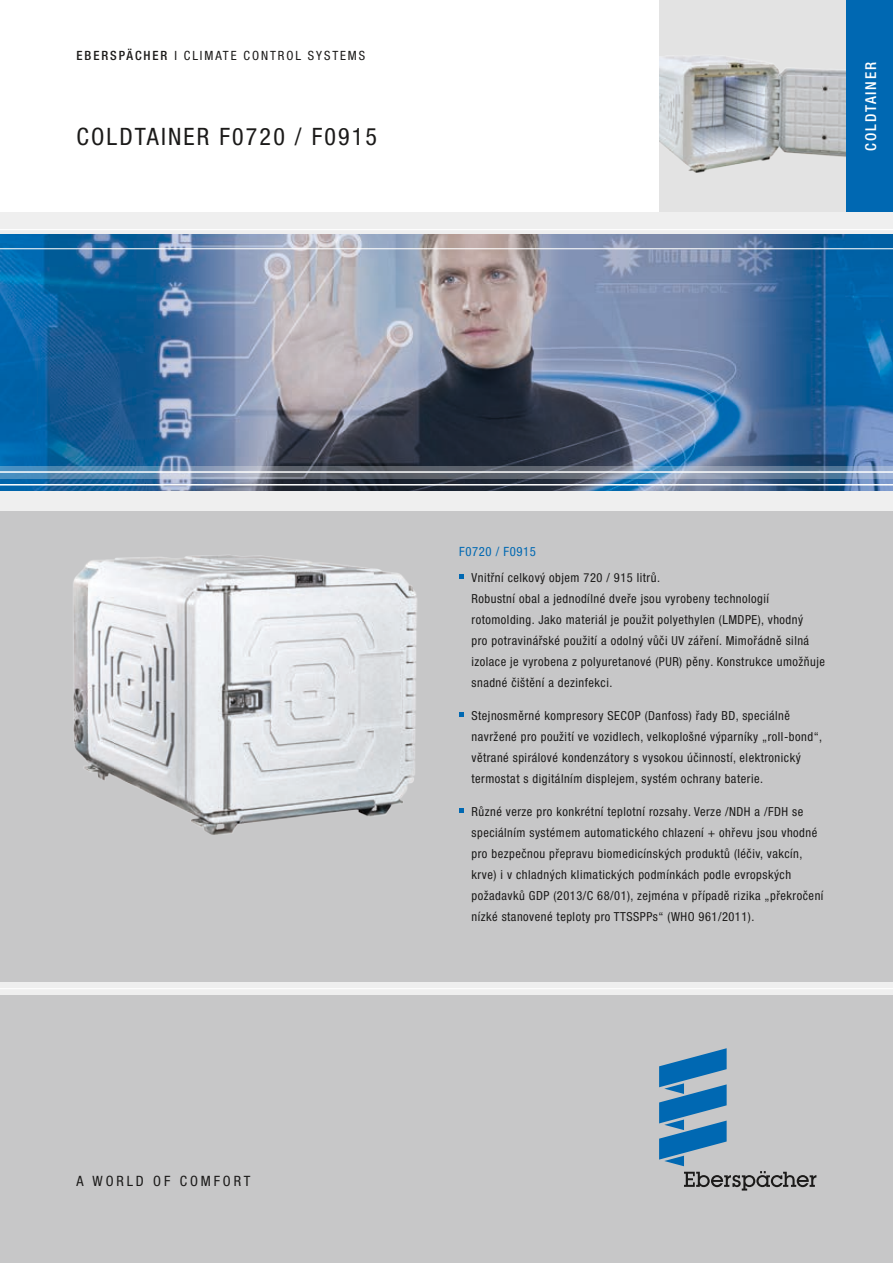
<style>
.page{position:relative;width:893px;height:1263px;background:#fff}
.page>*{position:absolute;margin:0;border:0;box-sizing:border-box;transform-origin:0 0}
.t1{font:condensed 24px "Helvetica Neue LT Pro";letter-spacing:.09em;color:#1b1a19}
.t2{font:500 condensed 15px "Helvetica Neue LT Pro";letter-spacing:.12em;color:#fff}
.t3{font:condensed 14.25px "Helvetica Neue LT Pro";letter-spacing:.2em;color:#1b1a19}
.t4{font:condensed 12.75px "Helvetica Neue LT Pro";letter-spacing:.15em;color:#1b1a19}
.t5{font:condensed 12.75px "Helvetica Neue LT Pro";letter-spacing:.045em;color:#0068b2}
.t6{font:condensed 12.45px/21px "Helvetica Neue LT Pro";letter-spacing:.04em;color:#1b1a19}
.s1{font-weight:500}
</style>
<div class="page">
<div style="left:659px;top:0;width:234px;height:217px;background:#e3e3e3"></div>
<img style="left:659px;top:56px;width:187px;height:117px">
<div style="left:846px;top:0;width:47px;height:217px;background:#0068b2"></div>
<img style="left:0;top:234px;width:893px;height:257px">
<div style="left:0;top:507px;width:893px;height:756px;background:#c7c7c8"></div>
<div style="left:0;top:491px;width:893px;height:19px;background:#efefef"></div>
<svg style="left:0;top:466px;width:893px;height:12px;background:#6c839a"></svg>
<svg style="left:659px;top:1048px;width:157px;height:142px"></svg>
<div style="left:0;top:213px;width:893px;height:21px;background:#efefef"></div>
<div style="left:0;top:982px;width:893px;height:13px;background:#efefef"></div>
<hr style="left:0;top:988px;width:893px;height:1px;background:#fff">
<hr style="left:0;top:229px;width:893px;height:1px;background:#fff">
<hr style="left:0;top:248px;width:893px;height:1px;background:#fff">
<hr style="left:0;top:471px;width:893px;height:2px;background:#fff">
<hr style="left:0;top:484px;width:893px;height:1px;background:#fff">
<svg style="left:459px;top:575px;width:4px;height:4px"></svg>
<svg style="left:459px;top:713px;width:4px;height:4px"></svg>
<svg style="left:459px;top:809px;width:4px;height:4px"></svg>
<img style="left:73px;top:555px;width:344px;height:280px">
<p class="t4" style="left:77px;top:48px;width:290px"><span class="s1">EBERSPÄCHER</span> I CLIMATE CONTROL SYSTEMS</p>
<h1 class="t1" style="left:77px;top:122px;width:302px">COLDTAINER F0720 / F0915</h1>
<p class="t2" style="left:862px;top:151px;width:90px;rotate:-90deg">COLDTAINER</p>
<p class="t3" style="left:77px;top:1172px;width:175px">A WORLD OF COMFORT</p>
<p class="t5" style="left:459px;top:543px;width:78px">F0720 / F0915</p>
<p class="t6" style="left:471px;top:567px;width:355px">Vnitřní celkový objem 720 / 915 litrů.<br>Robustní obal a jednodílné dveře jsou vyrobeny technologií rotomolding. Jako materiál je použit polyethylen (LMDPE), vhodný<br>pro potravinářské použití a odolný vůči UV záření. Mimořádně silná izolace je vyrobena z polyuretanové (PUR) pěny. Konstrukce umožňuje snadné čištění a dezinfekci.</p>
<p class="t6" style="left:471px;top:705px;width:352px">Stejnosměrné kompresory SECOP (Danfoss) řady BD, speciálně navržené pro použití ve vozidlech, velkoplošné výparníky „roll-bond“, větrané spirálové kondenzátory s vysokou účinností, elektronický termostat s digitálním displejem, systém ochrany baterie.</p>
<p class="t6" style="left:471px;top:801px;width:353px">Různé verze pro konkrétní teplotní rozsahy. Verze /NDH a /FDH se speciálním systémem automatického chlazení + ohřevu jsou vhodné pro bezpečnou přepravu biomedicínských produktů (léčiv, vakcín, krve) i v chladných klimatických podmínkách podle evropských požadavků GDP (2013/C 68/01), zejména v případě rizika „překročení nízké stanovené teploty pro TTSSPPs“ (WHO 961/2011).</p>
</div>
